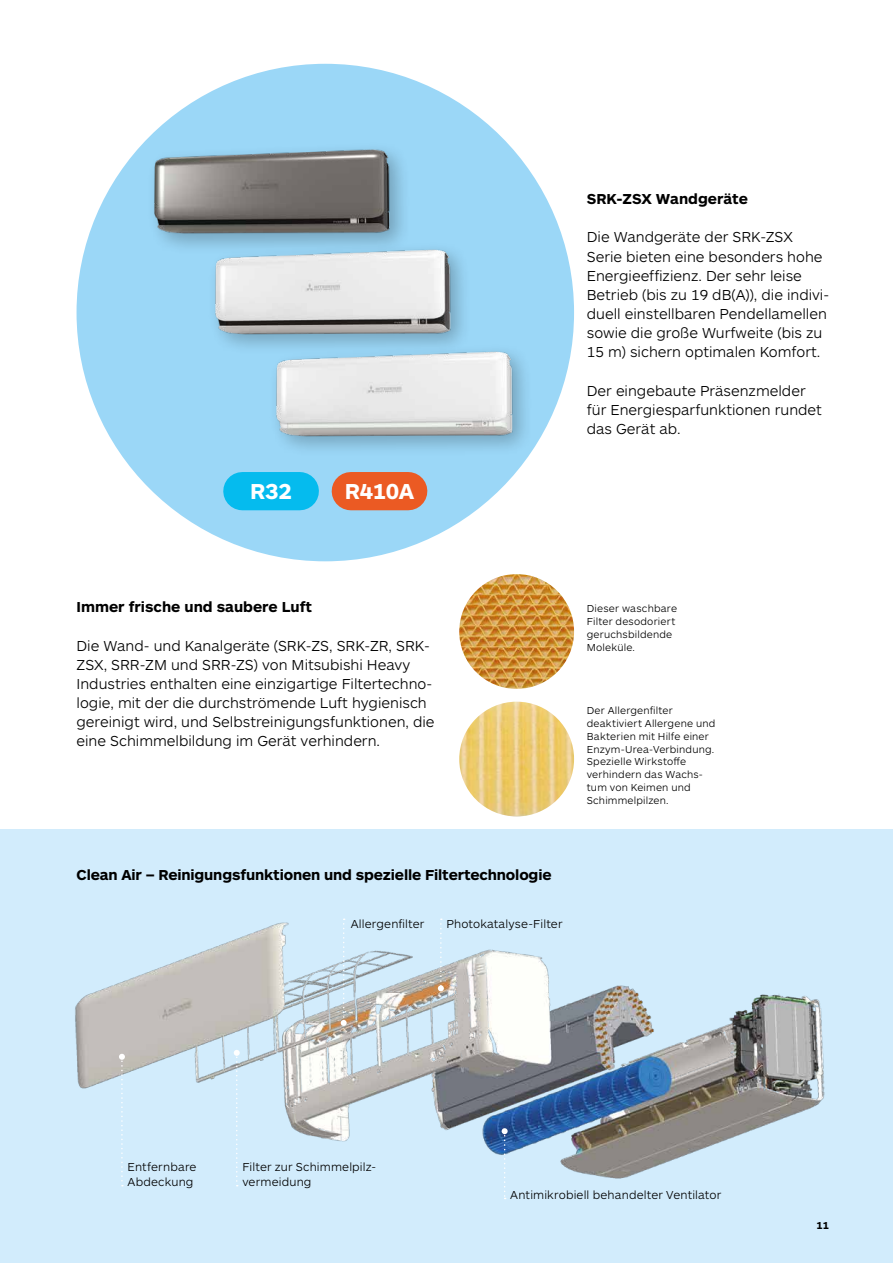
<style>
.page{position:relative;width:893px;height:1263px;background:#fff}
.page>*{position:absolute;margin:0;border:0;box-sizing:border-box;transform-origin:0 0}
.t1{font:700 22.5px "ARS Maquette";letter-spacing:-.015em;color:#fff}
.t2{font:300 15px/19.2px "ARS Maquette";color:#000}
.t3{font:700 15px "ARS Maquette";letter-spacing:-.01em;color:#000}
.t4{font:300 12px/15px "ARS Maquette";letter-spacing:.015em;color:#000}
.t5{font:300 10.5px/12.8px "ARS Maquette";letter-spacing:.02em;color:#000}
.t6{font:700 10.5px "ARS Maquette";color:#000}
</style>
<div class="page">
<div style="left:0;top:829px;width:893px;height:434px;background:#d2ecfc"></div>
<img style="left:75px;top:922px;width:750px;height:265px">
<div style="left:77px;top:64px;width:497px;height:497px;background:#9bd7f7;border-radius:50%"></div>
<div style="left:351px;top:472px;width:57px;height:38px;background:#eb5a23"></div>
<div style="left:242px;top:472px;width:58px;height:38px;background:#05bbee"></div>
<img style="left:143px;top:141px;width:260px;height:106px">
<div style="left:206px;top:241px;width:266px;height:115px;background:#99d5f5"></div>
<img style="left:203px;top:242px;width:260px;height:105px">
<div style="left:268px;top:343px;width:266px;height:115px;background:#99d5f5"></div>
<img style="left:265px;top:343px;width:259px;height:106px">
<svg style="left:119px;top:1054px;width:6px;height:132px"></svg>
<svg style="left:502px;top:1128px;width:6px;height:71px"></svg>
<svg style="left:341px;top:918px;width:6px;height:108px"></svg>
<svg style="left:438px;top:918px;width:6px;height:73px"></svg>
<svg style="left:234px;top:1050px;width:6px;height:136px"></svg>
<img style="left:459px;top:574px;width:115px;height:115px;border-radius:57px">
<img style="left:459px;top:702px;width:115px;height:114px;border-radius:57px">
<h1 class="t1" style="left:250px;top:477px;width:43px">R32</h1>
<h1 class="t1" style="left:345px;top:477px;width:71px">R410A</h1>
<p class="t3" style="left:587px;top:189px;width:163px">SRK-ZSX Wandgeräte</p>
<p class="t2" style="left:587px;top:227px;width:244px">Die Wandgeräte der SRK-ZSX Serie bieten eine besonders hohe Energieeffizienz. Der sehr leise Betrieb (bis zu 19 dB(A)), die indivi&shy;duell einstellbaren Pendellamellen sowie die große Wurfweite (bis zu 15 m) sichern optimalen Komfort.</p>
<p class="t2" style="left:587px;top:380px;width:237px">Der eingebaute Präsenzmelder für Energiesparfunktionen rundet das Gerät ab.</p>
<p class="t3" style="left:77px;top:597px;width:237px">Immer frische und saubere Luft</p>
<p class="t2" style="left:77px;top:635px;width:360px">Die Wand- und Kanalgeräte (SRK-ZS, SRK-ZR, SRK-ZSX, SRR-ZM und SRR-ZS) von Mitsubishi Heavy Industries enthalten eine einzigartige Filtertechno&shy;logie, mit der die durchströmende Luft hygienisch gereinigt wird, und Selbstreinigungsfunktionen, die eine Schimmelbildung im Gerät verhindern.</p>
<p class="t5" style="left:587px;top:602px;width:92px">Dieser waschbare<br>Filter desodoriert geruchsbildende<br>Moleküle.</p>
<p class="t5" style="left:587px;top:704px;width:130px">Der Allergenfilter deaktiviert Allergene und<br>Bakterien mit Hilfe einer<br>Enzym-Urea-Verbindung.<br>Spezielle Wirkstoffe verhindern das Wachs&shy;tum von Keimen und<br>Schimmelpilzen.</p>
<p class="t3" style="left:77px;top:865px;width:477px">Clean Air – Reinigungsfunktionen und spezielle Filtertechnologie</p>
<p class="t4" style="left:351px;top:916px;width:75px">Allergenfilter</p>
<p class="t4" style="left:446px;top:916px;width:118px">Photokatalyse-Filter</p>
<p class="t4" style="left:128px;top:1158px;width:70px">Entfernbare<br>Abdeckung</p>
<p class="t4" style="left:242px;top:1158px;width:135px">Filter zur Schimmelpilz&shy;vermeidung</p>
<p class="t4" style="left:510px;top:1187px;width:213px">Antimikrobiell behandelter Ventilator</p>
<p class="t6" style="left:817px;top:1218px;width:14px">11</p>
</div>
